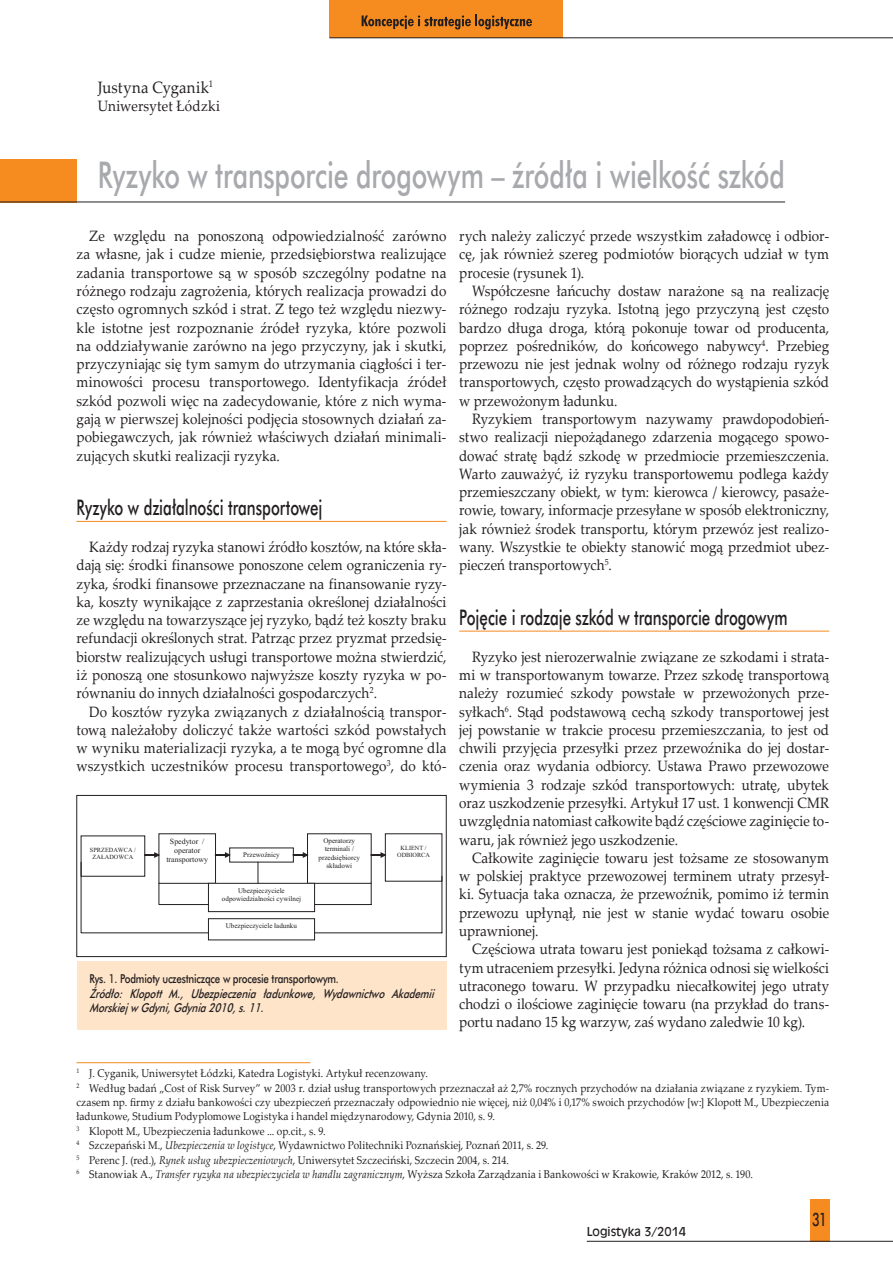
<style>
.page{position:relative;width:893px;height:1263px;background:#fff}
.page>*{position:absolute;margin:0;border:0;box-sizing:border-box;transform-origin:0 0}
.t1{font:36px "Futura Md PL";letter-spacing:-.005em;color:#a8a9ad;scale:.72 1}
.t2{font:21px "Futura Md PL";letter-spacing:-.005em;color:#231f20;scale:.7 1}
.t3{font:18px "Futura Md PL";color:#231f20;scale:.7 1}
.t4{font:16.5px "Palatino Linotype";letter-spacing:.015em;color:#231f20;scale:.9 1}
.t5{font:15px/18.3px "Palatino Linotype";letter-spacing:.005em;color:#231f20;text-align:justify;scale:.9 1}
.t6{font:italic 12px/14.4px "Futura Md PL";color:#231f20;scale:.8 1}
.t7{font:12px "Incised 901 EU";color:#231f20}
.t8{font:11.25px/14.4px "Palatino Linotype";letter-spacing:.015em;color:#231f20;scale:.9 1}
.t9{font:7.95px/9.1px "Times New Roman";color:#231f20;text-align:center}
.t10{font:7.05px/8.2px "Times New Roman";color:#231f20;text-align:center}
.t11{font:6.3px/7.4px "Times New Roman";color:#231f20;text-align:center}
.s1{font-style:normal}
.s2{font-style:italic}
</style>
<div class="page">
<div style="left:810px;top:1199px;width:19px;height:42px;background:#f68b1f"></div>
<div style="left:330px;top:0;width:233px;height:38px;background:#f68b1f"></div>
<hr style="left:330px;top:37px;width:563px;height:1px;background:#231f20">
<svg style="left:362px;top:15px;width:170px;height:14px"></svg>
<hr style="left:587px;top:1241px;width:306px;height:1px;background:#231f20">
<hr style="left:77px;top:1062px;width:233px;height:1px;background:#f68b1f">
<div style="left:0;top:159px;width:77px;height:43px;background:#f68b1f"></div>
<hr style="left:0;top:202px;width:785px;height:1px;background:#231f20">
<hr style="left:77px;top:521px;width:369px;height:1px;background:#f68b1f">
<hr style="left:459px;top:631px;width:370px;height:1px;background:#f68b1f">
<svg style="left:81px;top:851px;width:361px;height:82px"></svg>
<div style="left:77px;top:795px;width:369px;height:162px;border:1px solid #231f20"></div>
<div style="left:77px;top:961px;width:369px;height:68px;background:#fee4c9"></div>
<p class="t4" style="left:98px;top:76px;width:130px">Justyna Cyganik<sup>1</sup></p>
<p class="t5" style="left:98px;top:96px;width:137px">Uniwersytet Łódzki</p>
<p class="t1" style="left:98px;top:152px;width:956px">Ryzyko w transporcie drogowym – źródła i wielkość szkód</p>
<p class="t5" style="left:77px;top:226px;width:413px;text-indent:13px">Ze względu na ponoszoną odpowiedzialność zarówno za własne, jak i cudze mienie, przedsiębiorstwa realizujące zadania transportowe są w sposób szczególny podatne na różnego rodzaju zagrożenia, których realizacja prowadzi do często ogromnych szkód i strat. Z tego też względu niezwy&shy;kle istotne jest rozpoznanie źródeł ryzyka, które pozwoli na oddziaływanie zarówno na jego przyczyny, jak i skutki, przyczyniając się tym samym do utrzymania ciągłości i ter&shy;minowości procesu transportowego. Identyfikacja źródeł szkód pozwoli więc na zadecydowanie, które z nich wyma&shy;gają w pierwszej kolejności podjęcia stosownych działań za&shy;pobiegawczych, jak również właściwych działań minimali&shy;zujących skutki realizacji ryzyka.</p>
<p class="t2" style="left:77px;top:495px;width:353px">Ryzyko w działalności transportowej</p>
<p class="t5" style="left:89px;top:537px;width:398px">Każdy rodzaj ryzyka stanowi źródło kosztów, na które skła-</p>
<p class="t5" style="left:77px;top:555px;width:413px">dają się: środki finansowe ponoszone celem ograniczenia ry-</p>
<p class="t5" style="left:77px;top:574px;width:413px">zyka, środki finansowe przeznaczane na finansowanie ryzy-</p>
<p class="t5" style="left:77px;top:592px;width:412px">ka, koszty wynikające z zaprzestania określonej działalności</p>
<p class="t5" style="left:77px;top:610px;width:413px">ze względu na towarzyszące jej ryzyko, bądź też koszty braku</p>
<p class="t5" style="left:77px;top:628px;width:413px">refundacji określonych strat. Patrząc przez pryzmat przedsię-</p>
<p class="t5" style="left:77px;top:647px;width:412px">biorstw realizujących usługi transportowe można stwierdzić,</p>
<p class="t5" style="left:77px;top:665px;width:413px">iż ponoszą one stosunkowo najwyższe koszty ryzyka w po-</p>
<p class="t5" style="left:77px;top:683px;width:336px">równaniu do innych działalności gospodarczych<sup>2</sup>.</p>
<p class="t5" style="left:89px;top:702px;width:398px">Do kosztów ryzyka związanych z działalnością transpor-</p>
<p class="t5" style="left:77px;top:720px;width:412px">tową należałoby doliczyć także wartości szkód powstałych</p>
<p class="t5" style="left:77px;top:738px;width:413px">w wyniku materializacji ryzyka, a te mogą być ogromne dla</p>
<p class="t5" style="left:77px;top:756px;width:413px">wszystkich uczestników procesu transportowego<sup>3</sup>, do któ-</p>
<p class="t5" style="left:459px;top:226px;width:413px">rych należy zaliczyć przede wszystkim załadowcę i odbior-</p>
<p class="t5" style="left:459px;top:245px;width:413px">cę, jak również szereg podmiotów biorących udział w tym</p>
<p class="t5" style="left:459px;top:263px;width:140px">procesie (rysunek 1).</p>
<p class="t5" style="left:472px;top:281px;width:398px">Współczesne łańcuchy dostaw narażone są na realizację</p>
<p class="t5" style="left:459px;top:299px;width:413px">różnego rodzaju ryzyka. Istotną jego przyczyną jest często</p>
<p class="t5" style="left:459px;top:318px;width:413px">bardzo długa droga, którą pokonuje towar od producenta,</p>
<p class="t5" style="left:459px;top:336px;width:413px">poprzez pośredników, do końcowego nabywcy<sup>4</sup>. Przebieg</p>
<p class="t5" style="left:459px;top:354px;width:412px">przewozu nie jest jednak wolny od różnego rodzaju ryzyk</p>
<p class="t5" style="left:459px;top:373px;width:412px">transportowych, często prowadzących do wystąpienia szkód</p>
<p class="t5" style="left:459px;top:391px;width:177px">w przewożonym ładunku.</p>
<p class="t5" style="left:472px;top:409px;width:398px">Ryzykiem transportowym nazywamy prawdopodobień-</p>
<p class="t5" style="left:459px;top:427px;width:413px">stwo realizacji niepożądanego zdarzenia mogącego spowo-</p>
<p class="t5" style="left:459px;top:446px;width:413px">dować stratę bądź szkodę w przedmiocie przemieszczenia.</p>
<p class="t5" style="left:459px;top:464px;width:412px">Warto zauważyć, iż ryzyku transportowemu podlega każdy</p>
<p class="t5" style="left:459px;top:482px;width:413px">przemieszczany obiekt, w tym: kierowca / kierowcy, pasaże-</p>
<p class="t5" style="left:459px;top:501px;width:413px">rowie, towary, informacje przesyłane w sposób elektroniczny,</p>
<p class="t5" style="left:459px;top:519px;width:413px">jak również środek transportu, którym przewóz jest realizo-</p>
<p class="t5" style="left:459px;top:537px;width:413px">wany. Wszystkie te obiekty stanowić mogą przedmiot ubez-</p>
<p class="t5" style="left:459px;top:555px;width:171px">pieczeń transportowych<sup>5</sup>.</p>
<p class="t2" style="left:459px;top:604px;width:471px">Pojęcie i rodzaje szkód w transporcie drogowym</p>
<p class="t5" style="left:472px;top:647px;width:398px">Ryzyko jest nierozerwalnie związane ze szkodami i strata-</p>
<p class="t5" style="left:459px;top:665px;width:412px">mi w transportowanym towarze. Przez szkodę transportową</p>
<p class="t5" style="left:459px;top:683px;width:413px">należy rozumieć szkody powstałe w przewożonych prze-</p>
<p class="t5" style="left:459px;top:702px;width:412px">syłkach<sup>6</sup>. Stąd podstawową cechą szkody transportowej jest</p>
<p class="t5" style="left:459px;top:720px;width:412px">jej powstanie w trakcie procesu przemieszczania, to jest od</p>
<p class="t5" style="left:459px;top:738px;width:413px">chwili przyjęcia przesyłki przez przewoźnika do jej dostar-</p>
<p class="t5" style="left:459px;top:756px;width:412px">czenia oraz wydania odbiorcy. Ustawa Prawo przewozowe</p>
<p class="t5" style="left:459px;top:775px;width:412px">wymienia 3 rodzaje szkód transportowych: utratę, ubytek</p>
<p class="t5" style="left:459px;top:793px;width:412px">oraz uszkodzenie przesyłki. Artykuł 17 ust. 1 konwencji CMR</p>
<p class="t5" style="left:459px;top:811px;width:413px">uwzględnia natomiast całkowite bądź częściowe zaginięcie to-</p>
<p class="t5" style="left:459px;top:830px;width:245px">waru, jak również jego uszkodzenie.</p>
<p class="t5" style="left:472px;top:848px;width:398px">Całkowite zaginięcie towaru jest tożsame ze stosowanym</p>
<p class="t5" style="left:459px;top:866px;width:413px">w polskiej praktyce przewozowej terminem utraty przesył-</p>
<p class="t5" style="left:459px;top:884px;width:412px">ki. Sytuacja taka oznacza, że przewoźnik, pomimo iż termin</p>
<p class="t5" style="left:459px;top:903px;width:413px">przewozu upłynął, nie jest w stanie wydać towaru osobie</p>
<p class="t5" style="left:459px;top:921px;width:90px">uprawnionej.</p>
<p class="t5" style="left:472px;top:939px;width:398px">Częściowa utrata towaru jest poniekąd tożsama z całkowi-</p>
<p class="t5" style="left:459px;top:958px;width:412px">tym utraceniem przesyłki. Jedyna różnica odnosi się wielkości</p>
<p class="t5" style="left:459px;top:976px;width:413px">utraconego towaru. W przypadku niecałkowitej jego utraty</p>
<p class="t5" style="left:459px;top:994px;width:413px">chodzi o ilościowe zaginięcie towaru (na przykład do trans-</p>
<p class="t5" style="left:459px;top:1012px;width:386px">portu nadano 15 kg warzyw, zaś wydano zaledwie 10 kg).</p>
<p class="t10" style="left:318px;top:837px;width:43px">Operatorzy terminali / przedsiębiorcy składowi</p>
<p class="t9" style="left:166px;top:837px;width:43px">Spedytor / operator transportowy</p>
<p class="t11" style="left:90px;top:846px;width:47px">SPRZEDAWCA /<br>ZAŁADOWCA</p>
<p class="t11" style="left:397px;top:844px;width:34px">KLIENT /<br>ODBIORCA</p>
<p class="t10" style="left:243px;top:851px;width:38px">Przewoźnicy</p>
<p class="t10" style="left:222px;top:886px;width:81px">Ubezpieczyciele odpowiedzialności cywilnej</p>
<p class="t10" style="left:226px;top:922px;width:73px">Ubezpieczyciele ładunku</p>
<p class="t6" style="left:90px;top:971px;width:437px"><span class="s1">Rys. 1. Podmioty uczestniczące w procesie transportowym.<br></span>Źródło: Klopott M., Ubezpieczenia ładunkowe, Wydawnictwo Akademii<br>Morskiejw Gdyni,Gdynia2010,s.11.</p>
<p class="t8" style="left:77px;top:1066px;width:838px"><sup>1</sup> J. Cyganik, Uniwersytet Łódzki, Katedra Logistyki. Artykuł recenzowany.<br><sup>2</sup> Według badań „Cost of Risk Survey” w 2003 r. dział usług transportowych przeznaczał aż 2,7% rocznych przychodów na działania związane z ryzykiem. Tym&shy;czasem np. firmy z działu bankowości czy ubezpieczeń przeznaczały odpowiednio nie więcej, niż 0,04% i 0,17% swoich przychodów [w:] Klopott M., Ubezpieczenia ładunkowe, Studium Podyplomowe Logistyka i handel międzynarodowy, Gdynia 2010, s. 9.<br><sup>3</sup> Klopott M., Ubezpieczenia ładunkowe ... op.cit., s. 9.<br><sup>4</sup> Szczepański M., <span class="s2">Ubezpieczenia w logistyce</span>, Wydawnictwo Politechniki Poznańskiej, Poznań 2011, s. 29.<br><sup>5</sup> Perenc J. (red.), <span class="s2">Rynek usług ubezpieczeniowych</span>, Uniwersytet Szczeciński, Szczecin 2004, s. 214.<br><sup>6</sup> Stanowiak A., <span class="s2">Transfer ryzyka na ubezpieczyciela w handlu zagranicznym</span>, Wyższa Szkoła Zarządzania i Bankowości w Krakowie, Kraków 2012, s. 190.</p>
<p class="t7" style="left:587px;top:1224px;width:101px">Logistyka 3/2014</p>
<p class="t3" style="left:812px;top:1208px;width:23px">31</p>
</div>
